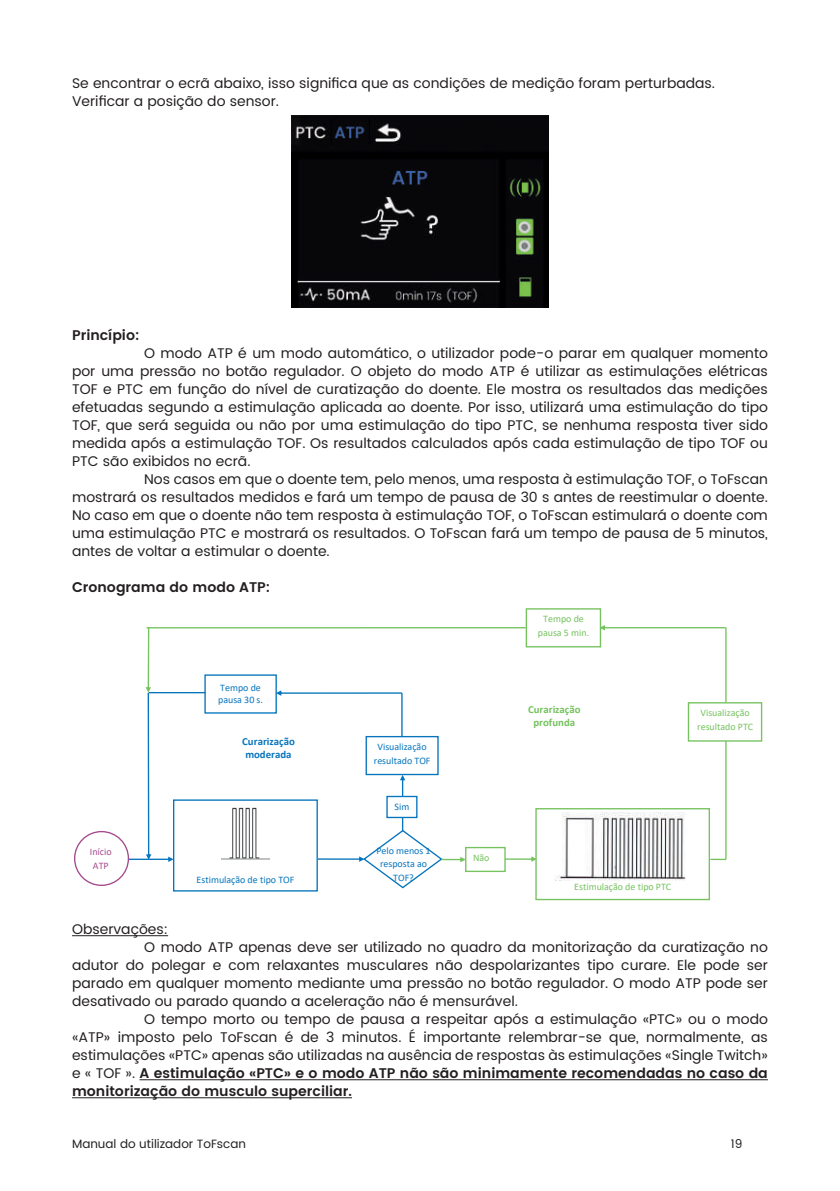
<style>
.page{position:relative;width:840px;height:1191px;background:#fff}
.page>*{position:absolute;margin:0;border:0;box-sizing:border-box;transform-origin:0 0}
.t1{font:23.4px "Calibri";color:#231f20}
.t2{font:14px/18px "Poppins";color:#231f20}
.t3{font:600 14px "Poppins";color:#231f20}
.t4{font:12px "Poppins";color:#231f20}
.t5{font:700 10.8px/13.2px "Calibri";color:#0775bd}
.t6{font:700 10.8px/13.2px "Calibri";color:#75c25e;text-align:center}
.t7{font:10px/14px "Calibri";color:#0775bd;text-align:center}
.t8{font:10px/14px "Calibri";color:#75c25e;text-align:center}
.t9{font:10px/14px "Calibri";color:#a44b8d;text-align:center}
.s1{font-weight:400}
</style>
<div class="page">
<hr style="left:72px;top:935px;width:96px;height:1px;background:#231f20">
<hr style="left:139px;top:1079px;width:628px;height:1px;background:#231f20">
<hr style="left:72px;top:1097px;width:280px;height:1px;background:#231f20">
<img style="left:292px;top:115px;width:256px;height:192px">
<div style="left:173px;top:799px;width:145px;height:92px;border:1px solid #0775bd"></div>
<img style="left:221px;top:807px;width:49px;height:53px">
<div style="left:204px;top:674px;width:73px;height:39px;border:1px solid #0775bd"></div>
<div style="left:525px;top:608px;width:75px;height:39px;border:1px solid #75c25e"></div>
<svg style="left:710px;top:858px;width:15px;height:2px"></svg>
<hr style="left:724px;top:627px;width:2px;height:232px;background:#75c25e">
<div style="left:365px;top:736px;width:73px;height:39px;border:1px solid #0775bd"></div>
<div style="left:688px;top:703px;width:73px;height:38px;background:#fff"></div>
<div style="left:687px;top:702px;width:74px;height:39px;border:1px solid #75c25e"></div>
<svg style="left:276px;top:690px;width:125px;height:6px"></svg>
<div style="left:535px;top:808px;width:174px;height:92px;border:1px solid #75c25e"></div>
<img style="left:554px;top:812px;width:132px;height:68px">
<div style="left:74px;top:831px;width:55px;height:55px;border:1px solid #a44b8d;border-radius:50%"></div>
<hr style="left:149px;top:692px;width:56px;height:1px;background:#0775bd">
<svg style="left:128px;top:628px;width:45px;height:234px"></svg>
<hr style="left:401px;top:693px;width:1px;height:43px;background:#0775bd">
<hr style="left:146px;top:627px;width:379px;height:1px;background:#75c25e">
<svg style="left:599px;top:625px;width:126px;height:5px"></svg>
<svg style="left:318px;top:775px;width:147px;height:114px"></svg>
<svg style="left:505px;top:856px;width:31px;height:6px"></svg>
<div style="left:465px;top:847px;width:40px;height:25px;border:1px solid #75c25e"></div>
<p class="t2" style="left:72px;top:74px;width:644px">Se encontrar o ecrã abaixo, isso significa que as condições de medição foram perturbadas.<br>Verificar a posição do sensor.</p>
<p class="t3" style="left:72px;top:324px;width:69px">Princípio:</p>
<p class="t2" style="left:144px;top:344px;width:625px">O modo ATP é um modo automático, o utilizador pode-o parar em qualquer momento</p>
<p class="t2" style="left:72px;top:362px;width:696px">por uma pressão no botão regulador. O objeto do modo ATP é utilizar as estimulações elétricas</p>
<p class="t2" style="left:72px;top:380px;width:696px">TOF e PTC em função do nível de curatização do doente. Ele mostra os resultados das medições</p>
<p class="t2" style="left:72px;top:398px;width:697px">efetuadas segundo a estimulação aplicada ao doente. Por isso, utilizará uma estimulação do tipo</p>
<p class="t2" style="left:72px;top:416px;width:697px">TOF, que será seguida ou não por uma estimulação do tipo PTC, se nenhuma resposta tiver sido</p>
<p class="t2" style="left:72px;top:434px;width:697px">medida após a estimulação TOF. Os resultados calculados após cada estimulação de tipo TOF ou</p>
<p class="t2" style="left:72px;top:452px;width:180px">PTC são exibidos no ecrã.</p>
<p class="t2" style="left:144px;top:470px;width:625px">Nos casos em que o doente tem, pelo menos, uma resposta à estimulação TOF, o ToFscan</p>
<p class="t2" style="left:72px;top:488px;width:697px">mostrará os resultados medidos e fará um tempo de pausa de 30 s antes de reestimular o doente.</p>
<p class="t2" style="left:72px;top:506px;width:697px">No caso em que o doente não tem resposta à estimulação TOF, o ToFscan estimulará o doente com</p>
<p class="t2" style="left:72px;top:524px;width:697px">uma estimulação PTC e mostrará os resultados. O ToFscan fará um tempo de pausa de 5 minutos,</p>
<p class="t2" style="left:72px;top:542px;width:259px">antes de voltar a estimular o doente.</p>
<p class="t3" style="left:72px;top:576px;width:200px">Cronograma do modo ATP:</p>
<h1 class="t1" style="left:90px;top:573px;width:101px">Modo ATP</h1>
<p class="t7" style="left:218px;top:681px;width:46px;line-height:12.2px;text-align:left">Tempo de pausa 30 s.</p>
<p class="t5" style="left:242px;top:735px;width:54px">Curarização moderada</p>
<p class="t7" style="left:373px;top:739px;width:58px">Visualização resultado TOF</p>
<p class="t7" style="left:394px;top:799px;width:16px">Sim</p>
<p class="t9" style="left:90px;top:844px;width:23px">Início<br>ATP</p>
<p class="t7" style="left:376px;top:843px;width:56px">Pelo menos 1 resposta ao<br>TOF?</p>
<p class="t7" style="left:196px;top:872px;width:99px">Estimulação de tipo TOF</p>
<p class="t8" style="left:537px;top:611px;width:53px">Tempo de pausa 5 min.</p>
<p class="t6" style="left:527px;top:702px;width:54px">Curarização profunda</p>
<p class="t8" style="left:696px;top:705px;width:57px">Visualização resultado PTC</p>
<p class="t8" style="left:472px;top:850px;width:18px">Não</p>
<p class="t8" style="left:574px;top:879px;width:98px">Estimulação de tipo PTC</p>
<p class="t2" style="left:72px;top:920px;width:97px">Observações:</p>
<p class="t2" style="left:144px;top:938px;width:625px">O modo ATP apenas deve ser utilizado no quadro da monitorização da curatização no</p>
<p class="t2" style="left:72px;top:956px;width:697px">adutor do polegar e com relaxantes musculares não despolarizantes tipo curare. Ele pode ser</p>
<p class="t2" style="left:72px;top:974px;width:697px">parado em qualquer momento mediante uma pressão no botão regulador. O modo ATP pode ser</p>
<p class="t2" style="left:72px;top:992px;width:447px">desativado ou parado quando a aceleração não é mensurável.</p>
<p class="t2" style="left:144px;top:1010px;width:625px">O tempo morto ou tempo de pausa a respeitar após a estimulação «PTC» ou o modo</p>
<p class="t2" style="left:72px;top:1028px;width:697px">«ATP» imposto pelo ToFscan é de 3 minutos. É importante relembrar-se que, normalmente, as</p>
<p class="t2" style="left:72px;top:1046px;width:697px">estimulações «PTC» apenas são utilizadas na ausência de respostas às estimulações «Single Twitch»</p>
<p class="t3" style="left:72px;top:1062px;width:697px"><span class="s1">e « TOF ».</span> A estimulação «PTC» e o modo ATP não são minimamente recomendadas no caso da</p>
<p class="t3" style="left:72px;top:1080px;width:281px">monitorização do musculo superciliar.</p>
<p class="t4" style="left:72px;top:1135px;width:175px">Manual do utilizador ToFscan</p>
<p class="t4" style="left:730px;top:1135px;width:13px">19</p>
</div>
